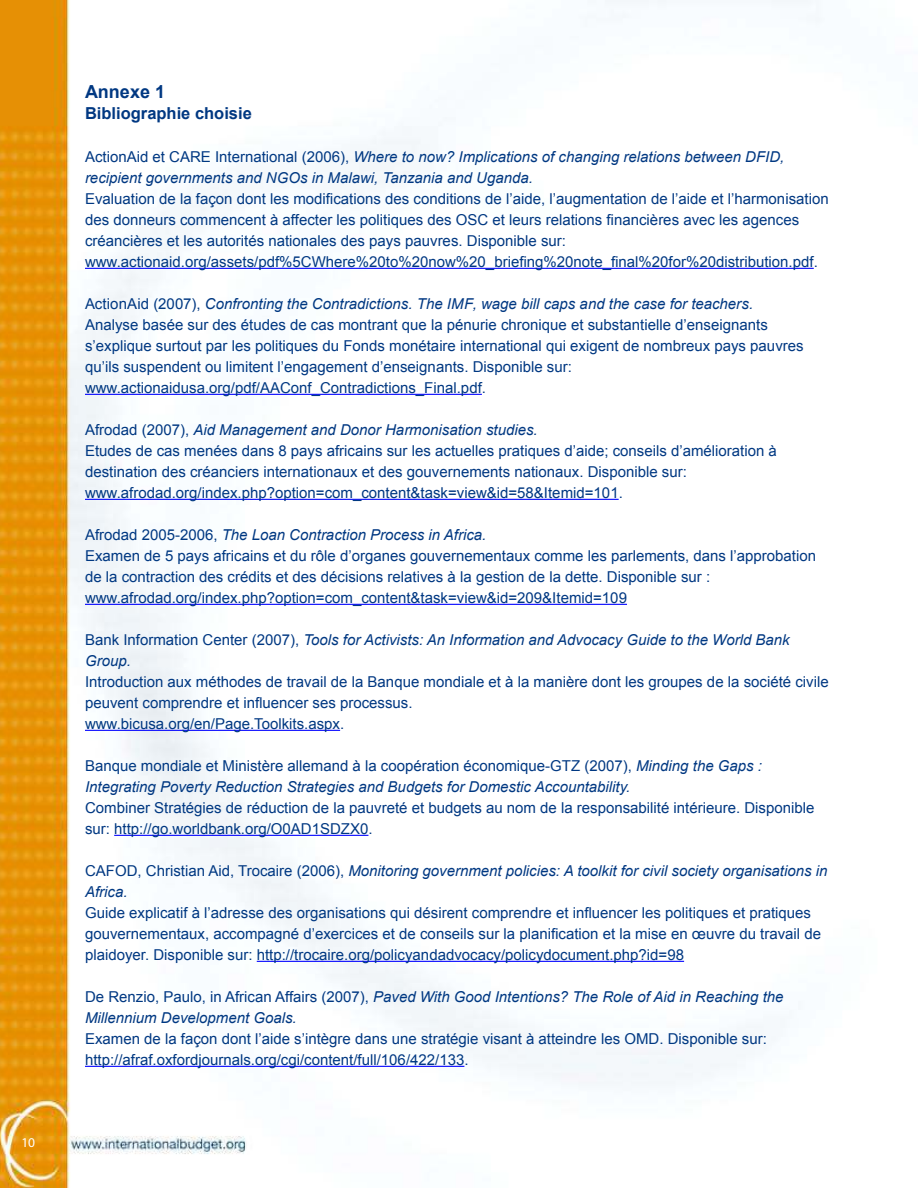
<style>
.page{position:relative;width:918px;height:1188px;background:#fff}
.page>*{position:absolute;margin:0;border:0;box-sizing:border-box;transform-origin:0 0}
.t1{font:700 18px "Arial";color:#003882}
.t2{font:700 16.5px "Arial";color:#003882}
.t3{font:15px/21px "Arial";color:#003882}
.t4{font:italic 15px/21px "Arial";color:#003882}
.t5{font:13.5px "Myriad Pro";color:#fff}
.s1{font-style:normal}
.s2{font-style:italic}
</style>
<div class="page">
<img style="left:0;top:0;width:820px;height:1188px">
<hr style="left:85px;top:268px;width:729px;height:1px;background:#00f">
<hr style="left:85px;top:394px;width:397px;height:1px;background:#00f">
<hr style="left:85px;top:499px;width:534px;height:1px;background:#00f">
<hr style="left:85px;top:604px;width:542px;height:1px;background:#00f">
<hr style="left:85px;top:730px;width:255px;height:1px;background:#00f">
<hr style="left:114px;top:835px;width:254px;height:1px;background:#00f">
<hr style="left:257px;top:961px;width:427px;height:1px;background:#00f">
<hr style="left:85px;top:1066px;width:379px;height:1px;background:#00f">
<p class="t5" style="left:21px;top:1134px;width:15px">10</p>
<p class="t1" style="left:85px;top:85px;width:82px">Annexe 1</p>
<p class="t2" style="left:85px;top:107px;width:168px">Bibliographie choisie</p>
<p class="t4" style="left:85px;top:147px;width:701px"><span class="s1">ActionAid et CARE International (2006),</span> Where to now? Implications of changing relations between DFID, recipient governments and NGOs in Malawi, Tanzania and Uganda.</p>
<p class="t3" style="left:85px;top:188px;width:745px">Evaluation de la façon dont les modifications des conditions de l’aide, l’augmentation de l’aide et l’harmonisation des donneurs commencent à affecter les politiques des OSC et leurs relations financières avec les agences créancières et les autorités nationales des pays pauvres. Disponible sur: www.actionaid.org/assets/pdf%5CWhere%20to%20now%20_briefing%20note_final%20for%20distribution.pdf.</p>
<p class="t3" style="left:85px;top:293px;width:720px">ActionAid (2007), <span class="s2">Confronting the Contradictions. The IMF, wage bill caps and the case for teachers.<br></span>Analyse basée sur des études de cas montrant que la pénurie chronique et substantielle d’enseignants s’explique surtout par les politiques du Fonds monétaire international qui exigent de nombreux pays pauvres qu’ils suspendent ou limitent l’engagement d’enseignants. Disponible sur: www.actionaidusa.org/pdf/AAConf_Contradictions_Final.pdf.</p>
<p class="t3" style="left:85px;top:419px;width:693px">Afrodad (2007), <span class="s2">Aid Management and Donor Harmonisation studies.<br></span>Etudes de cas menées dans 8 pays africains sur les actuelles pratiques d’aide; conseils d’amélioration à destination des créanciers internationaux et des gouvernements nationaux. Disponible sur: www.afrodad.org/index.php?option=com_content&amp;task=view&amp;id=58&amp;Itemid=101.</p>
<p class="t3" style="left:85px;top:524px;width:733px">Afrodad 2005-2006, <span class="s2">The Loan Contraction Process in Africa.<br></span>Examen de 5 pays africains et du rôle d’organes gouvernementaux comme les parlements, dans l’approbation de la contraction des crédits et des décisions relatives à la gestion de la dette. Disponible sur : www.afrodad.org/index.php?option=com_content&amp;task=view&amp;id=209&amp;Itemid=109</p>
<p class="t4" style="left:85px;top:630px;width:706px"><span class="s1">Bank Information Center (2007),</span> Tools for Activists: An Information and Advocacy Guide to the World Bank<br>Group.</p>
<p class="t3" style="left:85px;top:671px;width:745px">Introduction aux méthodes de travail de la Banque mondiale et à la manière dont les groupes de la société civile peuvent comprendre et influencer ses processus.<br>www.bicusa.org/en/Page.Toolkits.aspx.</p>
<p class="t4" style="left:85px;top:756px;width:679px"><span class="s1">Banque mondiale et Ministère allemand à la coopération économique-GTZ (2007),</span> Minding the Gaps :<br>Integrating Poverty Reduction Strategies and Budgets for Domestic Accountability.</p>
<p class="t3" style="left:85px;top:797px;width:731px">Combiner Stratégies de réduction de la pauvreté et budgets au nom de la responsabilité intérieure. Disponible sur: http://go.worldbank.org/O0AD1SDZX0.</p>
<p class="t4" style="left:85px;top:861px;width:744px"><span class="s1">CAFOD, Christian Aid, Trocaire (2006),</span> Monitoring government policies: A toolkit for civil society organisations in<br>Africa.</p>
<p class="t3" style="left:85px;top:902px;width:738px">Guide explicatif à l’adresse des organisations qui désirent comprendre et influencer les politiques et pratiques gouvernementaux, accompagné d’exercices et de conseils sur la planification et la mise en œuvre du travail de plaidoyer. Disponible sur: http://trocaire.org/policyandadvocacy/policydocument.php?id=98</p>
<p class="t4" style="left:85px;top:987px;width:700px"><span class="s1">De Renzio, Paulo, in African Affairs (2007),</span> Paved With Good Intentions? The Role of Aid in Reaching the<br>Millennium Development Goals.</p>
<p class="t3" style="left:85px;top:1028px;width:683px">Examen de la façon dont l’aide s’intègre dans une stratégie visant à atteindre les OMD. Disponible sur: http://afraf.oxfordjournals.org/cgi/content/full/106/422/133.</p>
</div>
